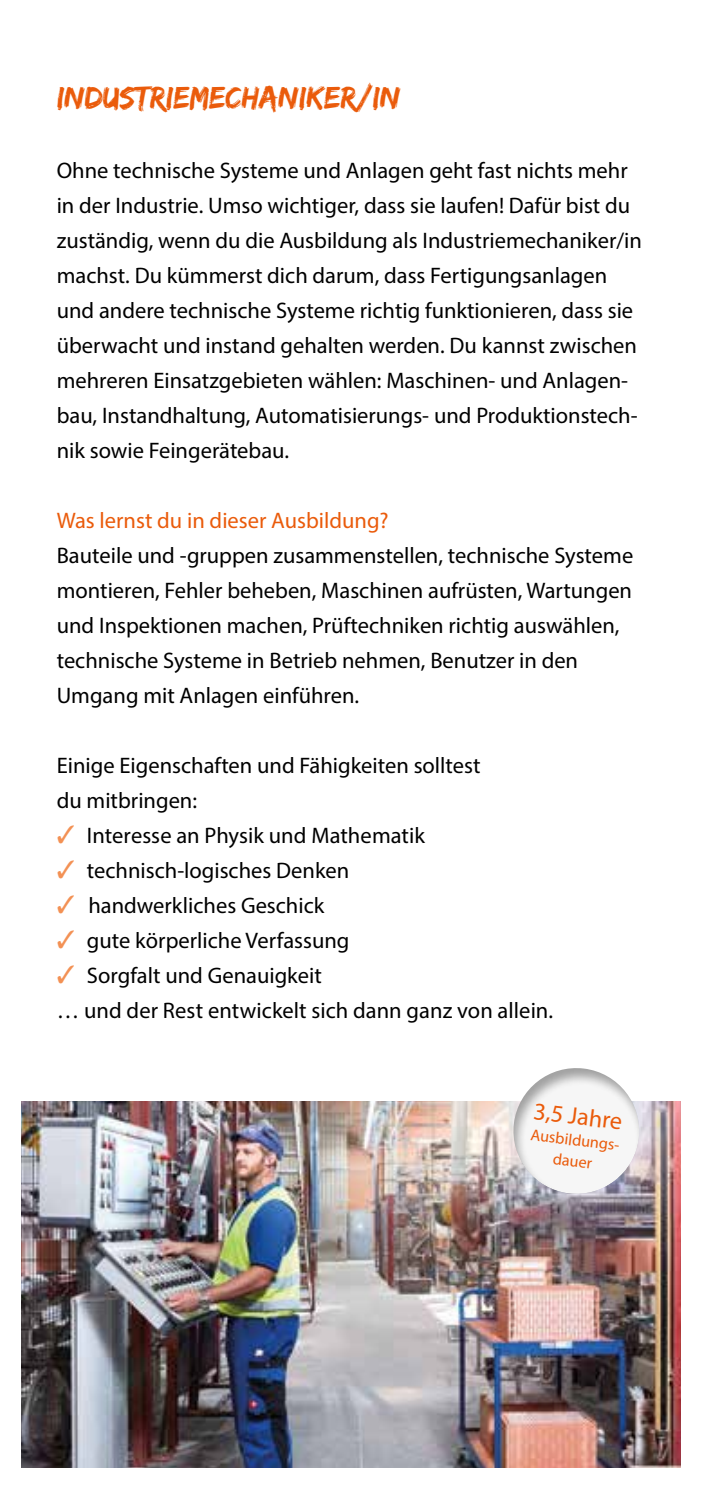
<style>
.page{position:relative;width:702px;height:1489px;background:#fff}
.page>*{position:absolute;margin:0;border:0;box-sizing:border-box;transform-origin:0 0}
.t1{font:32.5px "Edo SZ";color:#ea5b0b}
.t2{font:24.25px "Myriad Pro";color:#ea5b0b}
.t3{font:22.5px/35px "Myriad Pro";color:#000}
.t4{font:22.5px "Myriad Pro";color:#ea5b0b}
.t5{font:16.25px/21.2px "Myriad Pro";color:#ea5b0b;text-align:center}
.s1{color:#f39154}
</style>
<div class="page">
<img style="left:21px;top:1101px;width:659px;height:366px">
<svg style="left:502px;top:1068px;width:145px;height:133px"></svg>
<h1 class="t1" style="left:57px;top:78px;width:345px">INDUSTRIEMECHANIKER/IN</h1>
<p class="t3" style="left:57px;top:152px;width:586px">Ohne technische Systeme und Anlagen geht fast nichts mehr in der Industrie. Umso wichtiger, dass sie laufen! Dafür bist du zuständig, wenn du die Ausbildung als Industriemechaniker/in machst. Du kümmerst dich darum, dass Fertigungsanlagen und andere technische Systeme richtig funktionieren, dass sie überwacht und instand gehalten werden. Du kannst zwischen mehreren Einsatzgebieten wählen: Maschinen- und Anlagen&shy;bau, Instandhaltung, Automatisierungs- und Produktionstech&shy;nik sowie Feingerätebau.</p>
<p class="t4" style="left:57px;top:506px;width:333px">Was lernst du in dieser Ausbildung?</p>
<p class="t3" style="left:57px;top:537px;width:578px">Bauteile und -gruppen zusammenstellen, technische Systeme montieren, Fehler beheben, Maschinen aufrüsten, Wartungen und Inspektionen machen, Prüftechniken richtig auswählen, technische Systeme in Betrieb nehmen, Benutzer in den Umgang mit Anlagen einführen.</p>
<p class="t3" style="left:57px;top:747px;width:425px">Einige Eigenschaften und Fähigkeiten solltest du mitbringen:</p>
<p class="t3" style="left:57px;top:817px;width:370px"><span class="s1">✓</span> Interesse an Physik und Mathematik</p>
<p class="t3" style="left:57px;top:852px;width:294px"><span class="s1">✓</span> technisch-logisches Denken</p>
<p class="t3" style="left:57px;top:887px;width:269px"><span class="s1">✓</span> handwerkliches Geschick</p>
<p class="t3" style="left:57px;top:922px;width:294px"><span class="s1">✓</span> gute körperliche Verfassung</p>
<p class="t3" style="left:57px;top:957px;width:498px"><span class="s1">✓</span> Sorgfalt und Genauigkeit<br>… und der Rest entwickelt sich dann ganz von allein.</p>
<p class="t2" style="left:535px;top:1095px;width:91px;rotate:7deg">3,5 Jahre</p>
<p class="t5" style="left:532px;top:1123px;width:94px;rotate:7deg">Ausbildungs&shy;dauer</p>
</div>
